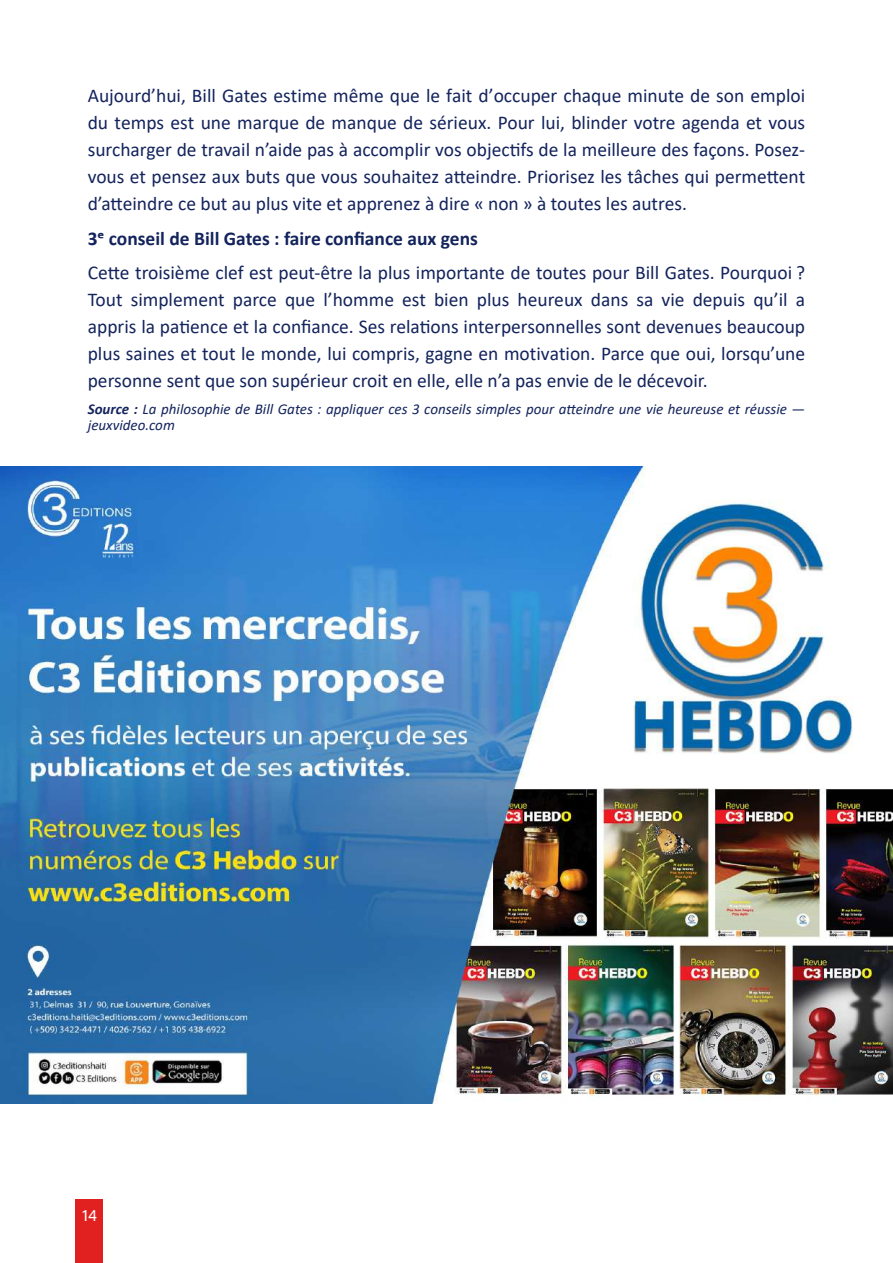
<style>
.page{position:relative;width:893px;height:1263px;background:#fff}
.page>*{position:absolute;margin:0;border:0;box-sizing:border-box;transform-origin:0 0}
.t1{font:19.5px/27px "Calibri";color:#13235c;text-align:justify}
.t2{font:700 19.5px "Calibri";color:#13235c}
.t3{font:16.5px "Acumin Pro";color:#fff}
.t4{font:italic 15px/16.2px "Calibri";color:#13235c}
.s1{font-weight:700}
</style>
<div class="page">
<div style="left:75px;top:1199px;width:27px;height:64px;background:#e12020"></div>
<img style="left:0;top:466px;width:893px;height:637px">
<p class="t1" style="left:88px;top:82px;width:719px">Aujourd’hui, Bill Gates estime même que le fait d’occuper chaque minute de son emploi du temps est une marque de manque de sérieux. Pour lui, blinder votre agenda et vous surcharger de travail n’aide pas à accomplir vos objectifs de la meilleure des façons. Posez&shy;vous et pensez aux buts que vous souhaitez atteindre. Priorisez les tâches qui permettent d’atteindre ce but au plus vite et apprenez à dire « non » à toutes les autres.</p>
<p class="t2" style="left:88px;top:225px;width:392px">3ᵉ conseil de Bill Gates : faire confiance aux gens</p>
<p class="t1" style="left:88px;top:259px;width:719px">Cette troisième clef est peut-être la plus importante de toutes pour Bill Gates. Pourquoi ?<br>Tout simplement parce que l’homme est bien plus heureux dans sa vie depuis qu’il a appris la patience et la confiance. Ses relations interpersonnelles sont devenues beaucoup plus saines et tout le monde, lui compris, gagne en motivation. Parce que oui, lorsqu’une personne sent que son supérieur croit en elle, elle n’a pas envie de le décevoir.</p>
<p class="t4" style="left:88px;top:400px;width:719px"><span class="s1">Source :</span> La philosophie de Bill Gates : appliquer ces 3 conseils simples pour atteindre une vie heureuse et réussie — jeuxvideo.com</p>
<p class="t3" style="left:82px;top:1204px;width:16px">14</p>
</div>
